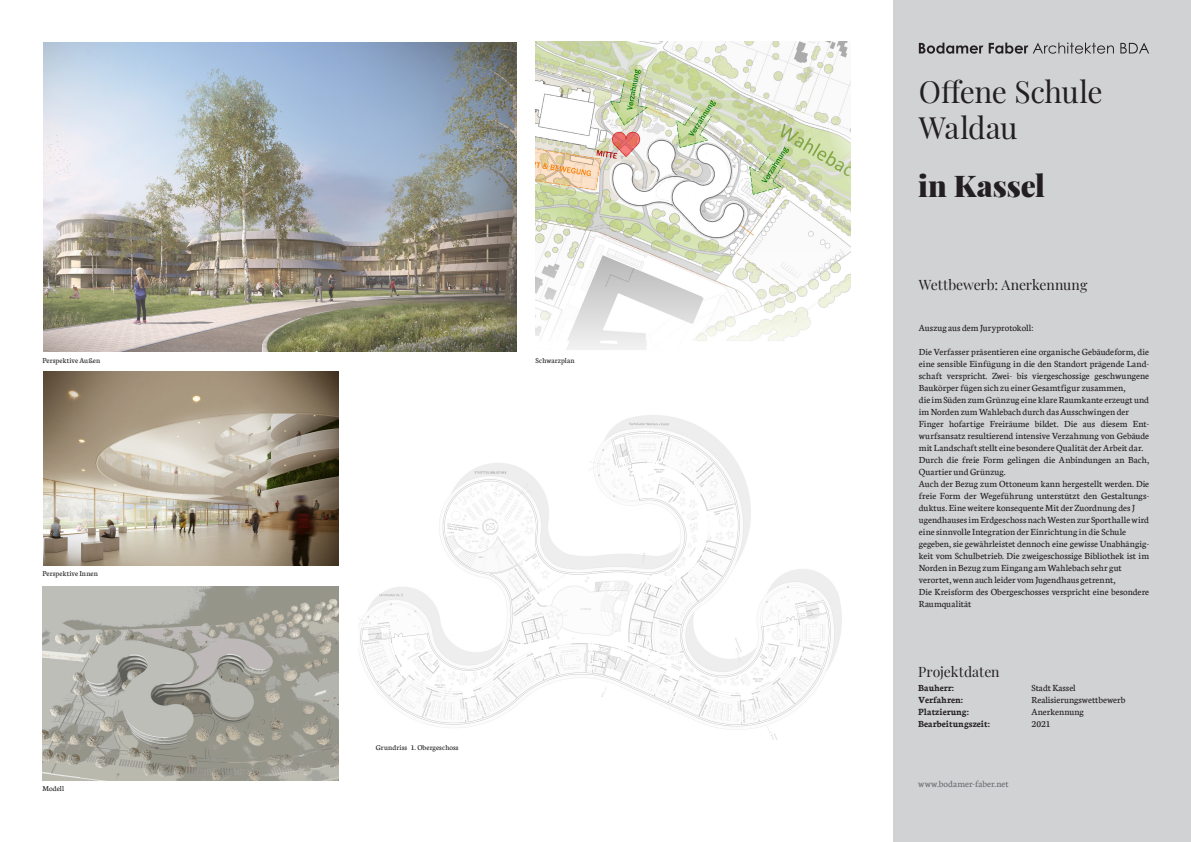
<style>
.page{position:relative;width:1191px;height:842px;background:#fff}
.page>*{position:absolute;margin:0;border:0;box-sizing:border-box;transform-origin:0 0}
.t1{font:30px "Playfair Display";letter-spacing:-.015em;color:#231f20}
.t2{font:900 30px "Playfair Display";color:#231f20}
.t3{font:14px "Playfair Display";letter-spacing:-.005em;color:#231f20}
.Fließtext{font:10px/12px "Neuton";letter-spacing:.005em;color:#231f20;text-align:justify}
.t4{font:700 10px "Neuton";color:#231f20}
.Fließtext-2{font:10px "Neuton";letter-spacing:.005em;color:#6c6d70}
.Bildunterschrift{font:8px "Neuton";letter-spacing:.015em;color:#231f20}
</style>
<div class="page">
<div style="left:893px;top:0;width:298px;height:842px;background:#d1d2d4"></div>
<img style="left:43px;top:43px;width:473px;height:308px">
<img style="left:535px;top:42px;width:315px;height:308px">
<svg style="left:918px;top:43px;width:196px;height:11px"></svg>
<svg style="left:1120px;top:43px;width:29px;height:10px"></svg>
<img style="left:43px;top:372px;width:296px;height:194px">
<img style="left:359px;top:415px;width:483px;height:325px">
<img style="left:43px;top:587px;width:295px;height:193px">
<p class="Bildunterschrift" style="left:43px;top:357px;width:59px">Perspektive Außen</p>
<p class="Bildunterschrift" style="left:535px;top:357px;width:41px">Schwarzplan</p>
<p class="Bildunterschrift" style="left:43px;top:570px;width:57px">Perspektive Innen</p>
<p class="Bildunterschrift" style="left:43px;top:785px;width:23px">Modell</p>
<p class="Bildunterschrift" style="left:376px;top:744px;width:84px">Grundriss 1. Obergeschoss</p>
<p class="t1" style="left:918px;top:69px;width:185px">Offene Schule</p>
<p class="t1" style="left:918px;top:105px;width:100px">Waldau</p>
<p class="t2" style="left:918px;top:162px;width:128px">in Kassel</p>
<p class="t3" style="left:918px;top:273px;width:170px">Wettbewerb: Anerkennung</p>
<p class="Fließtext" style="left:918px;top:322px;width:116px">Auszug aus dem Juryprotokoll:</p>
<p class="Fließtext" style="left:918px;top:346px;width:232px">Die Verfasser präsentieren eine organische Gebäudeform, die eine sensible Einfügung in die den Standort prägende Land&shy;schaft verspricht. Zwei- bis viergeschossige geschwungene Baukörper fügen sich zu einer Gesamtfigur zusammen,</p>
<p class="Fließtext" style="left:918px;top:394px;width:232px">die im Süden zum Grünzug eine klare Raumkante erzeugt und im Norden zum Wahlebach durch das Ausschwingen der</p>
<p class="Fließtext" style="left:918px;top:418px;width:232px">Finger hofartige Freiräume bildet. Die aus diesem Ent&shy;wurfsansatz resultierend intensive Verzahnung von Gebäude mit Landschaft stellt eine besondere Qualität der Arbeit dar.</p>
<p class="Fließtext" style="left:918px;top:454px;width:232px">Durch die freie Form gelingen die Anbindungen an Bach,<br>Quartier und Grünzug.</p>
<p class="Fließtext" style="left:918px;top:478px;width:232px">Auch der Bezug zum Ottoneum kann hergestellt werden. Die freie Form der Wegeführung unterstützt den Gestaltungs&shy;duktus. Eine weitere konsequente Mit der Zuordnung des J</p>
<p class="Fließtext" style="left:918px;top:514px;width:232px">ugendhauses im Erdgeschoss nach Westen zur Sporthalle wird eine sinnvolle Integration der Einrichtung in die Schule</p>
<p class="Fließtext" style="left:918px;top:538px;width:232px">gegeben, sie gewährleistet dennoch eine gewisse Unabhängig&shy;keit vom Schulbetrieb. Die zweigeschossige Bibliothek ist im Norden in Bezug zum Eingang am Wahlebach sehr gut</p>
<p class="Fließtext" style="left:918px;top:574px;width:198px">verortet, wenn auch leider vom Jugendhaus getrennt,</p>
<p class="Fließtext" style="left:918px;top:586px;width:232px">Die Kreisform des Obergeschosses verspricht eine besondere<br>Raumqualität</p>
<p class="t3" style="left:918px;top:660px;width:83px">Projektdaten</p>
<p class="t4" style="left:918px;top:683px;width:37px">Bauherr:</p>
<p class="Fließtext" style="left:1031px;top:682px;width:46px">Stadt Kassel</p>
<p class="t4" style="left:918px;top:695px;width:46px">Verfahren:</p>
<p class="Fließtext" style="left:1031px;top:694px;width:95px">Realisierungswettbewerb</p>
<p class="t4" style="left:918px;top:707px;width:52px">Platzierung:</p>
<p class="Fließtext" style="left:1031px;top:706px;width:54px">Anerkennung</p>
<p class="t4" style="left:918px;top:719px;width:73px">Bearbeitungszeit:</p>
<p class="Fließtext" style="left:1031px;top:718px;width:21px">2021</p>
<p class="Fließtext-2" style="left:918px;top:779px;width:92px">www.bodamer-faber.net</p>
</div>
